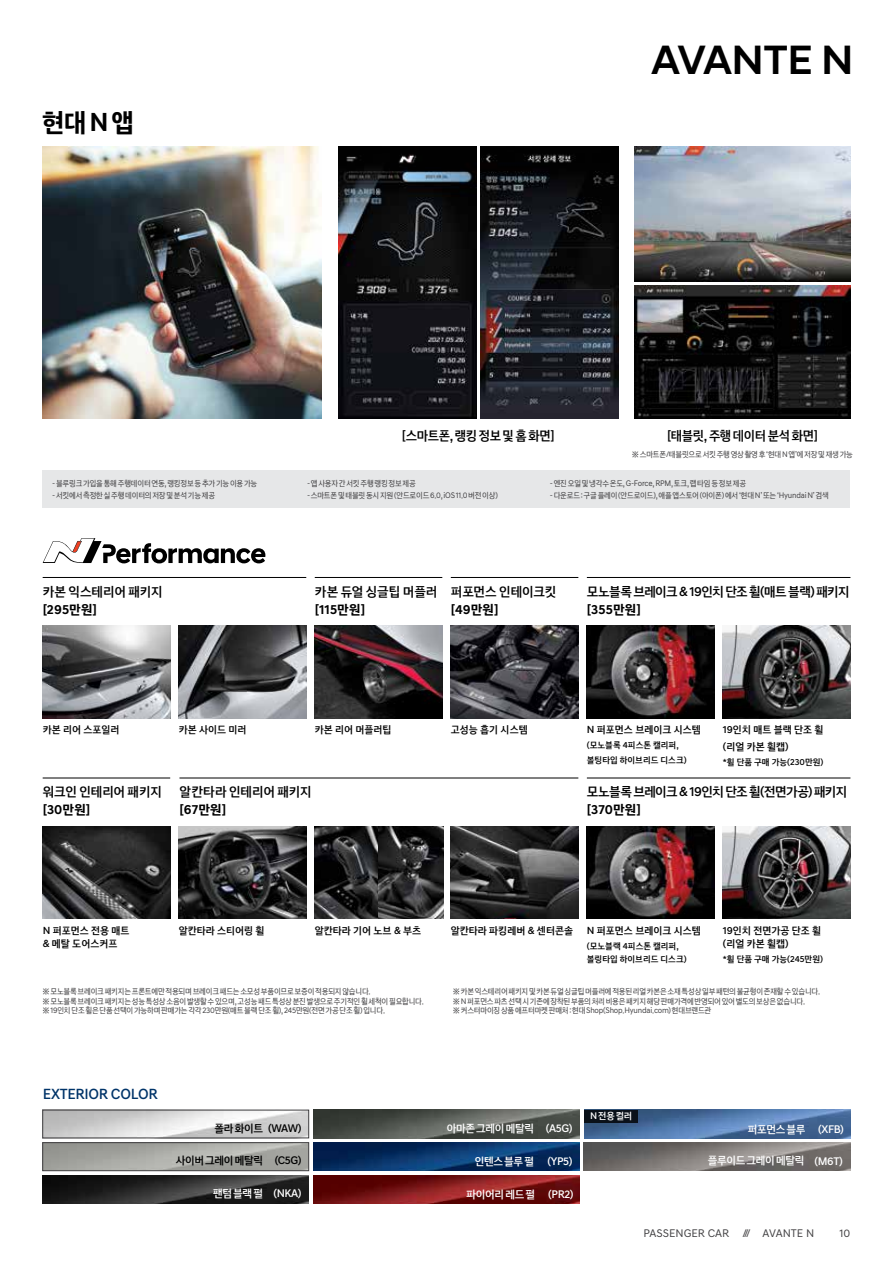
<style>
.page{position:relative;width:893px;height:1263px;background:#fff}
.page>*{position:absolute;margin:0;border:0;box-sizing:border-box;transform-origin:0 0}
.t1{font:500 41.7px "Hyundai Sans Head";color:#000}
.t2{font:26.55px "Hyundai Sans Text KROTF Bold";color:#000}
.t3{font:15px "Hyundai Sans Text KROTF Medium";letter-spacing:-.02em;color:#003469}
.t4{font:13.5px "Hyundai Sans Text KROTF Medium";letter-spacing:-.03em;color:#000}
.t5{font:13.5px "Hyundai Sans Text KROTF Bold";letter-spacing:.01em;color:#000}
.t6{font:13.5px "Hyundai Sans Text KROTF Medium";letter-spacing:-.01em;color:#000}
.t7{font:13.5px "Hyundai Sans Text KROTF Medium";letter-spacing:-.05em;color:#000}
.t8{font:13.5px "Hyundai Sans Text KROTF Medium";letter-spacing:-.005em;color:#000}
.t9{font:11.25px "Hyundai Sans Text KROTF Medium";letter-spacing:-.03em;color:#fff}
.t10{font:11.25px "Hyundai Sans Text KROTF Regular";color:#414042}
.t11{font:11.25px "Hyundai Sans Text KROTF Medium";letter-spacing:-.03em;color:#000}
.t12{font:10.5px/13.5px "Hyundai Sans Text KROTF Medium";color:#000}
.t13{font:9.75px "Hyundai Sans Text KROTF Medium";color:#fff}
.t14{font:9px/15px "Hyundai Sans Text KROTF Medium";color:#000}
.t15{font:8.25px/9.8px "Hyundai Sans Text KROTF Regular";letter-spacing:-.025em;color:#414042;scale:.95 1}
</style>
<div class="page">
<div style="left:43px;top:471px;width:807px;height:37px;background:#e6e7e8"></div>
<img style="left:43px;top:147px;width:279px;height:271px">
<img style="left:339px;top:147px;width:137px;height:271px">
<img style="left:480px;top:147px;width:138px;height:271px">
<img style="left:635px;top:147px;width:215px;height:135px">
<img style="left:635px;top:286px;width:215px;height:132px">
<svg style="left:43px;top:538px;width:222px;height:25px"></svg>
<img style="left:43px;top:625px;width:127px;height:93px">
<img style="left:43px;top:826px;width:127px;height:92px">
<img style="left:179px;top:625px;width:127px;height:93px">
<img style="left:179px;top:826px;width:127px;height:92px">
<img style="left:315px;top:625px;width:127px;height:93px">
<img style="left:315px;top:826px;width:128px;height:92px">
<img style="left:587px;top:625px;width:127px;height:93px">
<img style="left:587px;top:826px;width:127px;height:92px">
<img style="left:451px;top:625px;width:127px;height:93px">
<img style="left:451px;top:826px;width:127px;height:92px">
<img style="left:723px;top:625px;width:127px;height:93px">
<img style="left:723px;top:826px;width:127px;height:92px">
<hr style="left:43px;top:577px;width:263px;height:1px;background:#000">
<hr style="left:43px;top:778px;width:127px;height:1px;background:#000">
<hr style="left:315px;top:577px;width:127px;height:1px;background:#000">
<hr style="left:179px;top:778px;width:399px;height:1px;background:#000">
<hr style="left:451px;top:577px;width:127px;height:1px;background:#000">
<hr style="left:587px;top:577px;width:263px;height:1px;background:#000">
<hr style="left:587px;top:778px;width:263px;height:1px;background:#000">
<div style="left:43px;top:1142px;width:266px;height:29px;border:1px solid #414042"></div>
<div style="left:43px;top:1110px;width:266px;height:28px;border:1px solid #414042"></div>
<img style="left:313px;top:1110px;width:267px;height:28px">
<img style="left:584px;top:1110px;width:266px;height:28px">
<div style="left:584px;top:1110px;width:54px;height:12px;background:#0a1118"></div>
<img style="left:584px;top:1142px;width:266px;height:29px">
<img style="left:43px;top:1175px;width:266px;height:28px">
<img style="left:313px;top:1175px;width:267px;height:28px">
<img style="left:313px;top:1142px;width:267px;height:29px">
<h2 class="t2" style="left:43px;top:105px;width:93px">현대 N 앱</h2>
<h1 class="t1" style="left:651px;top:35px;width:203px">AVANTE N</h1>
<h3 class="t4" style="left:402px;top:427px;width:154px">[스마트폰, 랭킹 정보 및 홈 화면]</h3>
<h3 class="t4" style="left:667px;top:427px;width:152px">[태블릿, 주행 데이터 분석 화면]</h3>
<p class="t15" style="left:632px;top:449px;width:234px">※ 스마트폰/태블릿으로 서킷 주행 영상 촬영 후 ‘현대 N 앱’에 저장 및 재생 가능</p>
<p class="t15" style="left:52px;top:479px;width:217px">- 블루링크 가입을 통해 주행데이터 연동, 랭킹정보 등 추가 기능 이용 가능</p>
<p class="t15" style="left:52px;top:490px;width:173px">- 서킷에서 측정한 실 주행 데이터의 저장 및 분석 기능 제공</p>
<p class="t15" style="left:307px;top:479px;width:116px">- 앱 사용자 간 서킷 주행 랭킹 정보 제공</p>
<p class="t15" style="left:307px;top:490px;width:202px">- 스마트폰 및 태블릿 동시 지원 (안드로이드 6.0, iOS 11.0 버전 이상)</p>
<p class="t15" style="left:550px;top:479px;width:208px">- 엔진 오일 및 냉각수 온도, G-Force, RPM, 토크, 랩 타임 등 정보 제공</p>
<p class="t15" style="left:550px;top:490px;width:295px">- 다운로드 : 구글 플레이 (안드로이드), 애플 앱스토어 (아이폰) 에서 ‘현대 N’ 또는 ‘Hyundai N’ 검색</p>
<h3 class="t6" style="left:43px;top:583px;width:122px">카본 익스테리어 패키지</h3>
<h3 class="t5" style="left:43px;top:601px;width:56px">[295만원]</h3>
<h3 class="t8" style="left:315px;top:583px;width:124px">카본 듀얼 싱글팁 머플러</h3>
<h3 class="t5" style="left:315px;top:601px;width:52px">[115만원]</h3>
<h3 class="t6" style="left:451px;top:583px;width:107px">퍼포먼스 인테이크킷</h3>
<h3 class="t5" style="left:451px;top:601px;width:49px">[49만원]</h3>
<h3 class="t4" style="left:587px;top:583px;width:264px">모노블록 브레이크 &amp; 19인치 단조 휠(매트 블랙) 패키지</h3>
<h3 class="t5" style="left:587px;top:601px;width:56px">[355만원]</h3>
<p class="t12" style="left:43px;top:723px;width:78px">카본 리어 스포일러</p>
<p class="t12" style="left:179px;top:723px;width:69px">카본 사이드 미러</p>
<p class="t12" style="left:315px;top:723px;width:78px">카본 리어 머플러팁</p>
<p class="t12" style="left:451px;top:723px;width:78px">고성능 흡기 시스템</p>
<p class="t12" style="left:587px;top:723px;width:116px">N 퍼포먼스 브레이크 시스템</p>
<p class="t14" style="left:587px;top:738px;width:101px">(모노블록 4피스톤 캘리퍼, 볼팅타입 하이브리드 디스크)</p>
<p class="t12" style="left:723px;top:721px;width:102px;line-height:16.5px">19인치 매트 블랙 단조 휠 (리얼 카본 휠캡)</p>
<p class="t14" style="left:723px;top:754px;width:102px">*휠 단품 구매 가능(230만원)</p>
<h3 class="t6" style="left:43px;top:783px;width:121px">워크인 인테리어 패키지</h3>
<h3 class="t5" style="left:43px;top:801px;width:49px">[30만원]</h3>
<h3 class="t8" style="left:179px;top:783px;width:134px">알칸타라 인테리어 패키지</h3>
<h3 class="t5" style="left:179px;top:801px;width:48px">[67만원]</h3>
<h3 class="t7" style="left:587px;top:783px;width:262px">모노블록 브레이크 &amp; 19인치 단조 휠(전면가공) 패키지</h3>
<h3 class="t5" style="left:587px;top:801px;width:56px">[370만원]</h3>
<p class="t12" style="left:43px;top:923px;width:88px">N 퍼포먼스 전용 매트 &amp; 메탈 도어스커프</p>
<p class="t12" style="left:179px;top:923px;width:87px">알칸타라 스티어링 휠</p>
<p class="t12" style="left:315px;top:923px;width:108px">알칸타라 기어 노브 &amp; 부츠</p>
<p class="t12" style="left:451px;top:923px;width:124px">알칸타라 파킹레버 &amp; 센터콘솔</p>
<p class="t12" style="left:587px;top:923px;width:116px">N 퍼포먼스 브레이크 시스템</p>
<p class="t14" style="left:587px;top:939px;width:101px;line-height:13.5px">(모노블랙 4피스톤 캘리퍼, 볼링타입 하이브리드 디스크)</p>
<p class="t12" style="left:723px;top:923px;width:100px">19인치 전면가공 단조 휠 (리얼 카본 휠캡)</p>
<p class="t14" style="left:723px;top:952px;width:102px">*휠 단품 구매 가능(245만원)</p>
<p class="t15" style="left:43px;top:986px;width:403px">※ 모노블록 브레이크 패키지는 프론트에만 적용되며 브레이크 패드는 소모성 부품이므로 보증이 적용되지 않습니다.<br>※ 모노블록 브레이크 패키지는 성능 특성상 소음이 발생할 수 있으며, 고성능 패드 특성상 분진 발생으로 주기적인 휠 세척이 필요합니다. ※ 19인치 단조 휠은 단품 선택이 가능하며 판매가는 각각 230만원(매트 블랙 단조 휠), 245만원(전면 가공 단조 휠) 입니다.</p>
<p class="t15" style="left:453px;top:986px;width:388px">※ 카본 익스테리어 패키지 및 카본 듀얼 싱글팁 머플러에 적용된 리얼 카본은 소재 특성상 일부 패턴의 불균형이 존재할 수 있습니다. ※ N 퍼포먼스 파츠 선택 시 기존에 장착된 부품의 처리 비용은 패키지 해당 판매가격에 반영되어 있어 별도의 보상은 없습니다.<br>※ 커스터마이징 상품 애프터마켓 판매처 : 현대 Shop(Shop.Hyundai.com) 현대브랜드관</p>
<h3 class="t3" style="left:43px;top:1085px;width:116px">EXTERIOR COLOR</h3>
<h3 class="t11" style="left:215px;top:1121px;width:88px">폴라 화이트 (WAW)</h3>
<h3 class="t9" style="left:447px;top:1121px;width:127px">아마존 그레이 메탈릭 (A5G)</h3>
<p class="t13" style="left:590px;top:1109px;width:44px">N 전용 컬러</p>
<h3 class="t9" style="left:748px;top:1122px;width:98px">퍼포먼스 블루 (XFB)</h3>
<h3 class="t11" style="left:176px;top:1153px;width:127px">사이버 그레이 메탈릭 (C5G)</h3>
<h3 class="t9" style="left:708px;top:1153px;width:136px">플루이드 그레이 메탈릭 (M6T)</h3>
<h3 class="t9" style="left:475px;top:1154px;width:99px">인텐스 블루 펄 (YP5)</h3>
<h3 class="t9" style="left:213px;top:1186px;width:90px">팬텀 블랙 펄 (NKA)</h3>
<h3 class="t9" style="left:467px;top:1187px;width:109px">파이어리 레드 펄 (PR2)</h3>
<h3 class="t10" style="left:643px;top:1226px;width:172px">PASSENGER CAR /// AVANTE N</h3>
<h3 class="t10" style="left:840px;top:1226px;width:12px">10</h3>
</div>
